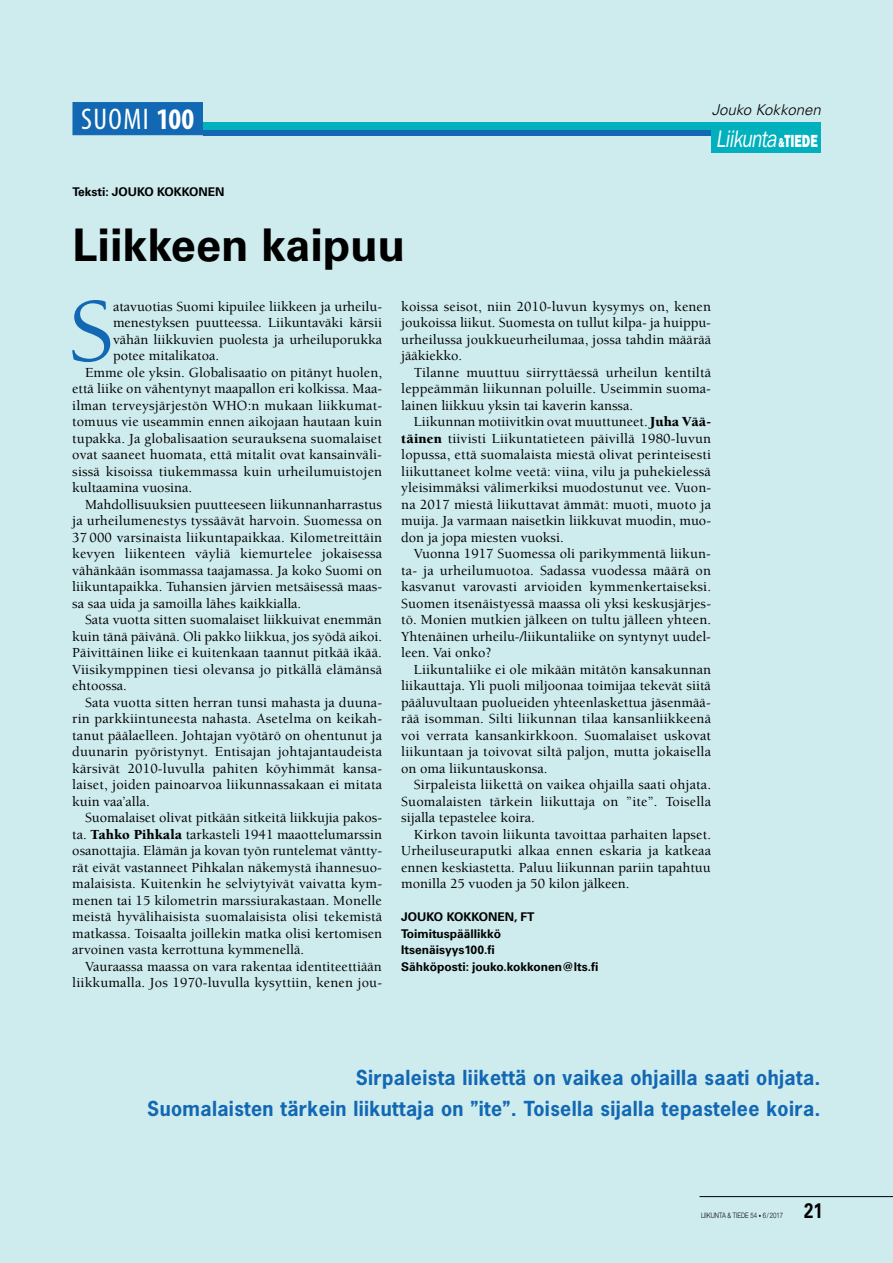
<style>
.page{position:relative;width:893px;height:1263px;background:#ceebee}
.page>*{position:absolute;margin:0;border:0;box-sizing:border-box;transform-origin:0 0}
.t1{font:500 92.25px "Berkeley";color:#1268b3}
.t2{font:700 45px "Univers";color:#000}
.t3{font:condensed 30px "Myriad Pro";letter-spacing:.05em;color:#fff}
.t4{font:italic 24px "Franklin Gothic";letter-spacing:-.035em;color:#fff;scale:.8 1}
.t5{font:700 21px "Univers";color:#000;scale:.8 1}
.t6{font:700 19.5px/31.5px "News Gothic";letter-spacing:.02em;color:#1268b3;text-align:right}
.t7{font:italic 300 15px "Univers";color:#000}
.t8{font:500 14.25px/16.5px "Berkeley";letter-spacing:.005em;color:#000;text-align:justify}
.t9{font:700 12px/16.5px "Univers";color:#000}
.t10{font:300 7.5px "Helvetica Neue";color:#000;scale:.8 1}
.s1{font-weight:700}
.s2{font-weight:800;font-style:normal;font-size:13.5px}
.s3{font-weight:800;font-style:normal;font-size:18px}
.s4{font-weight:900}
.s5{font-size:6px}
</style>
<div class="page">
<hr style="left:699px;top:1196px;width:194px;height:1px;background:#000">
<div style="left:72px;top:102px;width:131px;height:33px;background:#1268b3"></div>
<div style="left:203px;top:129px;width:618px;height:6px;background:#1268b3"></div>
<div style="left:203px;top:122px;width:618px;height:7px;background:#00b0bd"></div>
<div style="left:711px;top:122px;width:110px;height:30px;background:#00b0bd"></div>
<h3 class="t3" style="left:81px;top:101px;width:115px">SUOMI <span class="s1">100</span></h3>
<p class="t7" style="left:712px;top:101px;width:110px">Jouko Kokkonen</p>
<h3 class="t4" style="left:716px;top:125px;width:129px">Liikunta <span class="s2">&amp;</span><span class="s3">TIEDE</span></h3>
<p class="t9" style="left:72px;top:183px;width:154px">Teksti: JOUKO KOKKONEN</p>
<h2 class="t2" style="left:72px;top:219px;width:334px">Liikkeen kaipuu</h2>
<p class="t8" style="left:401px;top:298px;width:311px">koissa seisot, niin 2010-luvun kysymys on, kenen joukoissa liikut. Suomesta on tullut kilpa- ja huippu&shy;urheilussa joukkueurheilumaa, jossa tahdin määrää jääkiekko.</p>
<p class="t8" style="left:401px;top:364px;width:311px;text-indent:13px">Tilanne muuttuu siirryttäessä urheilun kentiltä leppeämmän liikunnan poluille. Useimmin suoma&shy;lainen liikkuu yksin tai kaverin kanssa.</p>
<p class="t8" style="left:401px;top:414px;width:311px;text-indent:13px">Liikunnan motiivitkin ovat muuttuneet. <span class="s4">Juha Vää&shy;täinen</span> tiivisti Liikuntatieteen päivillä 1980-luvun lopussa, että suomalaista miestä olivat perinteisesti liikuttaneet kolme veetä: viina, vilu ja puhekielessä yleisimmäksi välimerkiksi muodostunut vee. Vuon&shy;na 2017 miestä liikuttavat ämmät: muoti, muoto ja muija. Ja varmaan naisetkin liikkuvat muodin, muo&shy;don ja jopa miesten vuoksi.</p>
<p class="t8" style="left:401px;top:546px;width:311px;text-indent:13px">Vuonna 1917 Suomessa oli parikymmentä liikun&shy;ta- ja urheilumuotoa. Sadassa vuodessa määrä on kasvanut varovasti arvioiden kymmenkertaiseksi.<br>Suomen itsenäistyessä maassa oli yksi keskusjärjes&shy;tö. Monien mutkien jälkeen on tultu jälleen yhteen.<br>Yhtenäinen urheilu-/liikuntaliike on syntynyt uudel&shy;leen. Vai onko?</p>
<p class="t8" style="left:401px;top:661px;width:311px;text-indent:13px">Liikuntaliike ei ole mikään mitätön kansakunnan liikauttaja. Yli puoli miljoonaa toimijaa tekevät siitä pääluvultaan puolueiden yhteenlaskettua jäsenmää&shy;rää isomman. Silti liikunnan tilaa kansanliikkeenä voi verrata kansankirkkoon. Suomalaiset uskovat liikuntaan ja toivovat siltä paljon, mutta jokaisella on oma liikuntauskonsa.</p>
<p class="t8" style="left:401px;top:777px;width:311px;text-indent:13px">Sirpaleista liikettä on vaikea ohjailla saati ohjata.<br>Suomalaisten tärkein liikuttaja on ”ite”. Toisella sijalla tepastelee koira.</p>
<p class="t8" style="left:401px;top:826px;width:311px;text-indent:13px">Kirkon tavoin liikunta tavoittaa parhaiten lapset.<br>Urheiluseuraputki alkaa ennen eskaria ja katkeaa ennen keskiastetta. Paluu liikunnan pariin tapahtuu monilla 25 vuoden ja 50 kilon jälkeen.</p>
<p class="t9" style="left:401px;top:909px;width:199px">JOUKO KOKKONEN, FT<br>Toimituspäällikkö<br>Itsenäisyys100.fi<br>Sähköposti: jouko.kokkonen@lts.fi</p>
<h1 class="t1" style="left:69px;top:283px;width:46px">S</h1>
<p class="t8" style="left:113px;top:298px;width:271px">atavuotias Suomi kipuilee liikkeen ja urheilu-</p>
<p class="t8" style="left:113px;top:315px;width:271px">menestyksen puutteessa. Liikuntaväki kärsii</p>
<p class="t8" style="left:113px;top:331px;width:271px">vähän liikkuvien puolesta ja urheiluporukka</p>
<p class="t8" style="left:113px;top:348px;width:108px">potee mitalikatoa.</p>
<p class="t8" style="left:85px;top:364px;width:298px">Emme ole yksin. Globalisaatio on pitänyt huolen,</p>
<p class="t8" style="left:72px;top:381px;width:311px">että liike on vähentynyt maapallon eri kolkissa. Maa-</p>
<p class="t8" style="left:72px;top:397px;width:311px">ilman terveysjärjestön WHO:n mukaan liikkumat-</p>
<p class="t8" style="left:72px;top:414px;width:311px">tomuus vie useammin ennen aikojaan hautaan kuin</p>
<p class="t8" style="left:72px;top:430px;width:311px">tupakka. Ja globalisaation seurauksena suomalaiset</p>
<p class="t8" style="left:72px;top:447px;width:310px">ovat saaneet huomata, että mitalit ovat kansainväli-</p>
<p class="t8" style="left:72px;top:463px;width:311px">sissä kisoissa tiukemmassa kuin urheilumuistojen</p>
<p class="t8" style="left:72px;top:480px;width:121px">kultaamina vuosina.</p>
<p class="t8" style="left:85px;top:496px;width:298px">Mahdollisuuksien puutteeseen liikunnanharrastus</p>
<p class="t8" style="left:72px;top:513px;width:311px">ja urheilumenestys tyssäävät harvoin. Suomessa on</p>
<p class="t8" style="left:72px;top:529px;width:311px">37 000 varsinaista liikuntapaikkaa. Kilometreittäin</p>
<p class="t8" style="left:72px;top:546px;width:311px">kevyen liikenteen väyliä kiemurtelee jokaisessa</p>
<p class="t8" style="left:72px;top:562px;width:311px">vähänkään isommassa taajamassa. Ja koko Suomi on</p>
<p class="t8" style="left:72px;top:579px;width:311px">liikuntapaikka. Tuhansien järvien metsäisessä maas-</p>
<p class="t8" style="left:72px;top:595px;width:231px">sa saa uida ja samoilla lähes kaikkialla.</p>
<p class="t8" style="left:85px;top:612px;width:298px">Sata vuotta sitten suomalaiset liikkuivat enemmän</p>
<p class="t8" style="left:72px;top:628px;width:311px">kuin tänä päivänä. Oli pakko liikkua, jos syödä aikoi.</p>
<p class="t8" style="left:72px;top:645px;width:311px">Päivittäinen liike ei kuitenkaan taannut pitkää ikää.</p>
<p class="t8" style="left:72px;top:661px;width:311px">Viisikymppinen tiesi olevansa jo pitkällä elämänsä</p>
<p class="t8" style="left:72px;top:678px;width:56px">ehtoossa.</p>
<p class="t8" style="left:85px;top:694px;width:299px">Sata vuotta sitten herran tunsi mahasta ja duuna-</p>
<p class="t8" style="left:72px;top:711px;width:311px">rin parkkiintuneesta nahasta. Asetelma on keikah-</p>
<p class="t8" style="left:72px;top:727px;width:311px">tanut päälaelleen. Johtajan vyötärö on ohentunut ja</p>
<p class="t8" style="left:72px;top:744px;width:311px">duunarin pyöristynyt. Entisajan johtajantaudeista</p>
<p class="t8" style="left:72px;top:760px;width:311px">kärsivät 2010-luvulla pahiten köyhimmät kansa-</p>
<p class="t8" style="left:72px;top:777px;width:311px">laiset, joiden painoarvoa liikunnassakaan ei mitata</p>
<p class="t8" style="left:72px;top:793px;width:79px">kuin vaa’alla.</p>
<p class="t8" style="left:85px;top:810px;width:299px">Suomalaiset olivat pitkään sitkeitä liikkujia pakos-</p>
<p class="t8" style="left:72px;top:826px;width:311px">ta. <span class="s4">Tahko Pihkala</span> tarkasteli 1941 maaottelumarssin</p>
<p class="t8" style="left:72px;top:843px;width:311px">osanottajia. Elämän ja kovan työn runtelemat väntty-</p>
<p class="t8" style="left:72px;top:859px;width:311px">rät eivät vastanneet Pihkalan näkemystä ihannesuo-</p>
<p class="t8" style="left:72px;top:876px;width:311px">malaisista. Kuitenkin he selviytyivät vaivatta kym-</p>
<p class="t8" style="left:72px;top:892px;width:311px">menen tai 15 kilometrin marssiurakastaan. Monelle</p>
<p class="t8" style="left:72px;top:909px;width:311px">meistä hyvälihaisista suomalaisista olisi tekemistä</p>
<p class="t8" style="left:72px;top:925px;width:311px">matkassa. Toisaalta joillekin matka olisi kertomisen</p>
<p class="t8" style="left:72px;top:942px;width:233px">arvoinen vasta kerrottuna kymmenellä.</p>
<p class="t8" style="left:85px;top:958px;width:298px">Vauraassa maassa on vara rakentaa identiteettiään</p>
<p class="t8" style="left:72px;top:975px;width:311px">liikkumalla. Jos 1970-luvulla kysyttiin, kenen jou-</p>
<h3 class="t6" style="left:147px;top:1061px;width:675px">Sirpaleista liikettä on vaikea ohjailla saati ohjata.<br>Suomalaisten tärkein liikuttaja on ”ite”. Toisella sijalla tepastelee koira.</h3>
<p class="t10" style="left:701px;top:1211px;width:104px">LIIKUNTA &amp; TIEDE 54 <span class="s5">•</span> 6/2017</p>
<h3 class="t5" style="left:804px;top:1199px;width:25px">21</h3>
</div>
